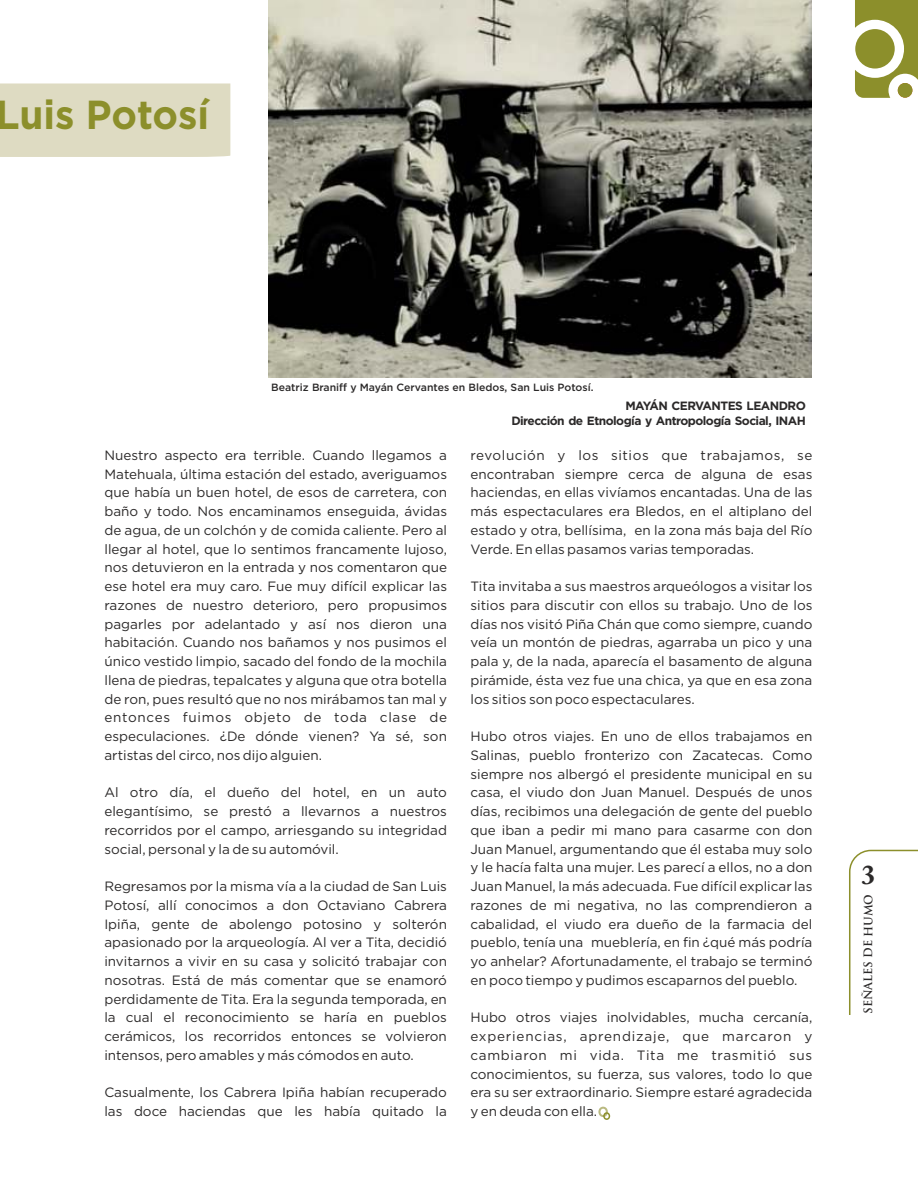
<style>
.page{position:relative;width:918px;height:1188px;background:#fff}
.page>*{position:absolute;margin:0;border:0;box-sizing:border-box;transform-origin:0 0}
.t1{font:700 40.5px "Gotham";color:#8c8f2b;scale:.95 1}
.t2{font:700 27px "Adobe Caslon Pro";color:#2b2929}
.t3{font:13.5px/18.8px "Gotham";color:#2b2929}
.t4{font:13.5px "Gotham";letter-spacing:.06em;color:#2b2929}
.t5{font:13.5px "Gotham";letter-spacing:.04em;color:#2b2929}
.t6{font:700 12px/15px "Gotham";letter-spacing:-.045em;color:#2b2929;text-align:right}
.t7{font:700 11.25px "Trajan Pro";color:#2b2929}
.t8{font:500 10.5px "Gotham";color:#2b2929}
</style>
<div class="page">
<div style="left:0;top:83px;width:230px;height:74px;background:#dedbc2"></div>
<img style="left:268px;top:0;width:543px;height:377px">
<svg style="left:849px;top:849px;width:69px;height:166px"></svg>
<svg style="left:598px;top:1107px;width:12px;height:13px"></svg>
<svg style="left:855px;top:0;width:63px;height:98px"></svg>
<h1 class="t1" style="left:-4px;top:97px;width:226px">Luis Potosí</h1>
<p class="t8" style="left:271px;top:383px;width:324px">Beatriz Braniff y Mayán Cervantes en Bledos, San Luis Potosí.</p>
<p class="t6" style="left:511px;top:399px;width:296px">MAYÁN CERVANTES LEANDRO<br>Dirección de Etnología y Antropología Social, INAH</p>
<p class="t3" style="left:105px;top:447px;width:344px">Nuestro aspecto era terrible. Cuando llegamos a</p>
<p class="t5" style="left:471px;top:449px;width:343px">revolución y los sitios que trabajamos, se</p>
<p class="t3" style="left:104px;top:465px;width:344px">Matehuala, última estación del estado, averiguamos</p>
<p class="t3" style="left:471px;top:465px;width:343px">encontraban siempre cerca de alguna de esas</p>
<p class="t3" style="left:104px;top:484px;width:344px">que había un buen hotel, de esos de carretera, con</p>
<p class="t3" style="left:471px;top:484px;width:343px">haciendas, en ellas vivíamos encantadas. Una de las</p>
<p class="t3" style="left:104px;top:503px;width:344px">baño y todo. Nos encaminamos enseguida, ávidas</p>
<p class="t3" style="left:471px;top:503px;width:343px">más espectaculares era Bledos, en el altiplano del</p>
<p class="t3" style="left:104px;top:522px;width:344px">de agua, de un colchón y de comida caliente. Pero al</p>
<p class="t3" style="left:471px;top:522px;width:343px">estado y otra, bellísima, en la zona más baja del Río</p>
<p class="t3" style="left:104px;top:540px;width:344px">llegar al hotel, que lo sentimos francamente lujoso,</p>
<p class="t3" style="left:471px;top:540px;width:285px">Verde. En ellas pasamos varias temporadas.</p>
<p class="t3" style="left:104px;top:559px;width:344px">nos detuvieron en la entrada y nos comentaron que ese hotel era muy caro. Fue muy difícil explicar las</p>
<p class="t3" style="left:471px;top:578px;width:343px">Tita invitaba a sus maestros arqueólogos a visitar los</p>
<p class="t3" style="left:104px;top:597px;width:344px">razones de nuestro deterioro, pero propusimos</p>
<p class="t3" style="left:471px;top:597px;width:343px">sitios para discutir con ellos su trabajo. Uno de los</p>
<p class="t3" style="left:104px;top:615px;width:344px">pagarles por adelantado y así nos dieron una</p>
<p class="t3" style="left:471px;top:615px;width:343px">días nos visitó Piña Chán que como siempre, cuando</p>
<p class="t3" style="left:104px;top:634px;width:344px">habitación. Cuando nos bañamos y nos pusimos el</p>
<p class="t3" style="left:471px;top:634px;width:343px">veía un montón de piedras, agarraba un pico y una</p>
<p class="t3" style="left:104px;top:653px;width:344px">único vestido limpio, sacado del fondo de la mochila</p>
<p class="t3" style="left:471px;top:653px;width:343px">pala y, de la nada, aparecía el basamento de alguna</p>
<p class="t3" style="left:104px;top:672px;width:344px">llena de piedras, tepalcates y alguna que otra botella</p>
<p class="t3" style="left:471px;top:672px;width:343px">pirámide, ésta vez fue una chica, ya que en esa zona</p>
<p class="t3" style="left:104px;top:690px;width:344px">de ron, pues resultó que no nos mirábamos tan mal y</p>
<p class="t3" style="left:471px;top:690px;width:226px">los sitios son poco espectaculares.</p>
<p class="t3" style="left:104px;top:709px;width:344px">entonces fuimos objeto de toda clase de especulaciones. ¿De dónde vienen? Ya sé, son</p>
<p class="t3" style="left:470px;top:728px;width:343px">Hubo otros viajes. En uno de ellos trabajamos en</p>
<p class="t3" style="left:104px;top:747px;width:219px">artistas del circo, nos dijo alguien.</p>
<p class="t3" style="left:470px;top:747px;width:343px">Salinas, pueblo fronterizo con Zacatecas. Como siempre nos albergó el presidente municipal en su</p>
<p class="t3" style="left:104px;top:784px;width:344px">Al otro día, el dueño del hotel, en un auto</p>
<p class="t3" style="left:470px;top:784px;width:343px">casa, el viudo don Juan Manuel. Después de unos</p>
<p class="t3" style="left:104px;top:803px;width:344px">elegantísimo, se prestó a llevarnos a nuestros</p>
<p class="t3" style="left:470px;top:803px;width:343px">días, recibimos una delegación de gente del pueblo</p>
<p class="t3" style="left:104px;top:822px;width:344px">recorridos por el campo, arriesgando su integridad</p>
<p class="t3" style="left:470px;top:822px;width:343px">que iban a pedir mi mano para casarme con don</p>
<p class="t3" style="left:104px;top:840px;width:236px">social, personal y la de su automóvil.</p>
<p class="t3" style="left:470px;top:840px;width:343px">Juan Manuel, argumentando que él estaba muy solo y le hacía falta una mujer. Les parecí a ellos, no a don</p>
<p class="t3" style="left:104px;top:878px;width:344px">Regresamos por la misma vía a la ciudad de San Luis</p>
<p class="t3" style="left:470px;top:878px;width:343px">Juan Manuel, la más adecuada. Fue difícil explicar las</p>
<p class="t3" style="left:104px;top:897px;width:344px">Potosí, allí conocimos a don Octaviano Cabrera</p>
<p class="t3" style="left:470px;top:897px;width:343px">razones de mi negativa, no las comprendieron a</p>
<p class="t3" style="left:104px;top:915px;width:344px">Ipiña, gente de abolengo potosino y solterón</p>
<p class="t3" style="left:470px;top:915px;width:343px">cabalidad, el viudo era dueño de la farmacia del</p>
<p class="t3" style="left:104px;top:934px;width:344px">apasionado por la arqueología. Al ver a Tita, decidió</p>
<p class="t3" style="left:470px;top:934px;width:343px">pueblo, tenía una mueblería, en fin ¿qué más podría</p>
<p class="t3" style="left:104px;top:953px;width:344px">invitarnos a vivir en su casa y solicitó trabajar con</p>
<p class="t3" style="left:470px;top:953px;width:343px">yo anhelar? Afortunadamente, el trabajo se terminó</p>
<p class="t3" style="left:104px;top:972px;width:344px">nosotras. Está de más comentar que se enamoró</p>
<p class="t3" style="left:470px;top:972px;width:329px">en poco tiempo y pudimos escaparnos del pueblo.</p>
<p class="t3" style="left:104px;top:990px;width:344px">perdidamente de Tita. Era la segunda temporada, en la cual el reconocimiento se haría en pueblos</p>
<p class="t3" style="left:470px;top:1009px;width:343px">Hubo otros viajes inolvidables, mucha cercanía,</p>
<p class="t3" style="left:104px;top:1028px;width:344px">cerámicos, los recorridos entonces se volvieron</p>
<p class="t4" style="left:470px;top:1030px;width:343px">experiencias, aprendizaje, que marcaron y</p>
<p class="t3" style="left:104px;top:1047px;width:311px">intensos, pero amables y más cómodos en auto.</p>
<p class="t3" style="left:470px;top:1047px;width:343px">cambiaron mi vida. Tita me trasmitió sus conocimientos, su fuerza, sus valores, todo lo que</p>
<p class="t3" style="left:104px;top:1084px;width:344px">Casualmente, los Cabrera Ipiña habían recuperado</p>
<p class="t3" style="left:470px;top:1084px;width:343px">era su ser extraordinario. Siempre estaré agradecida</p>
<p class="t3" style="left:104px;top:1103px;width:344px">las doce haciendas que les había quitado la</p>
<p class="t3" style="left:470px;top:1103px;width:128px">y en deuda con ella.</p>
<h2 class="t2" style="left:861px;top:865px;width:15px">3</h2>
<p class="t7" style="left:864px;top:1014px;width:121px;rotate:-90deg">SEÑALES DE HUMO</p>
</div>
